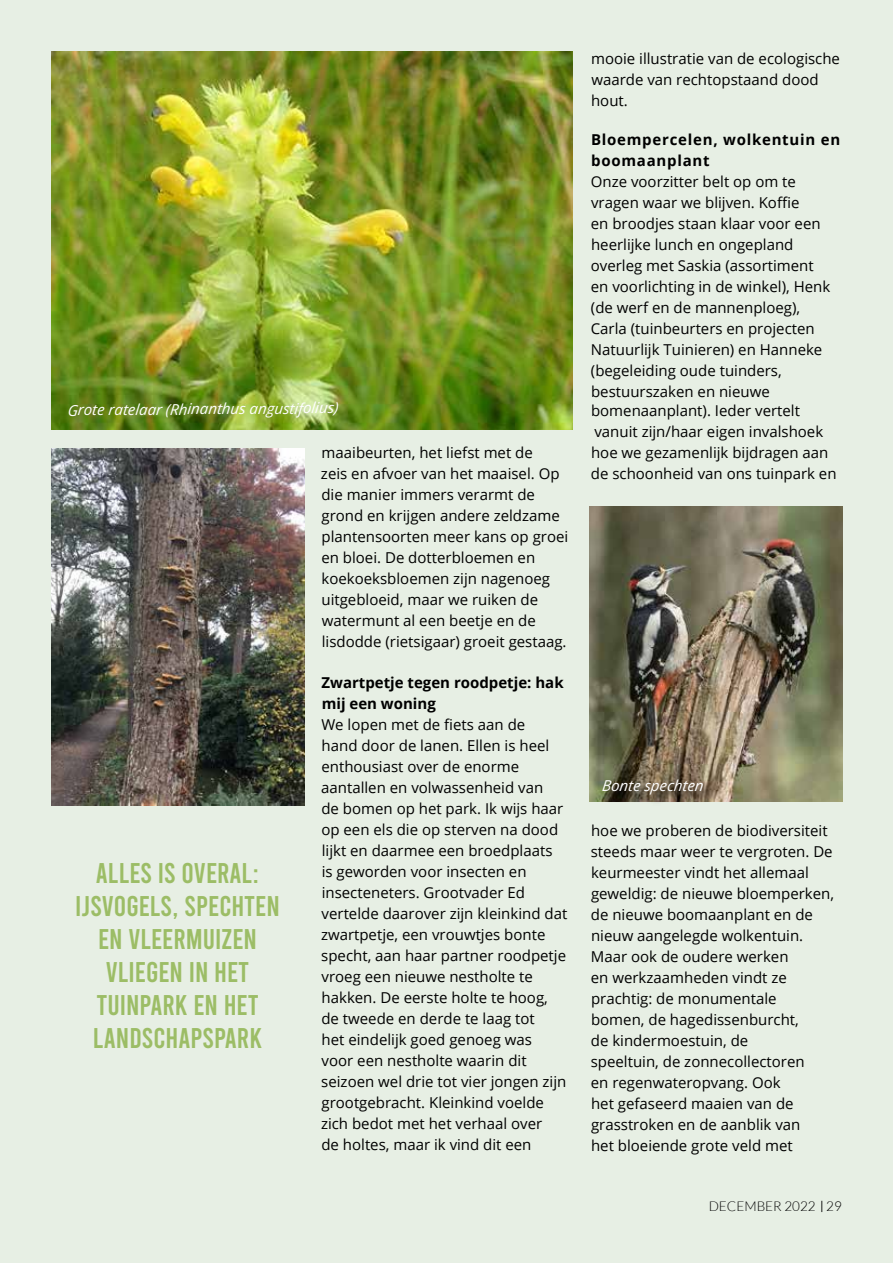
<style>
.page{position:relative;width:893px;height:1263px;background:#e7efe4}
.page>*{position:absolute;margin:0;border:0;box-sizing:border-box;transform-origin:0 0}
.t1{font:28.5px/33px "Bebas";color:#9cbd66;text-align:center}
.t2{font:15px/21px "Open Sans";color:#000}
.t3{font:italic 15px "Open Sans";color:#fff}
.t4{font:700 15px/21px "Open Sans";color:#000}
.t5{font:700 15px/21px "Open Sans";letter-spacing:.05em;color:#000}
.t6{font:300 13.5px "Lato";color:#000}
.s1{font-weight:400;font-size:12px}
</style>
<div class="page">
<img style="left:51px;top:51px;width:521px;height:378px">
<img style="left:589px;top:506px;width:253px;height:295px">
<div style="left:602px;top:779px;width:114px;height:28px;background:#000;opacity:.75"></div>
<img style="left:51px;top:449px;width:253px;height:357px">
<p class="t3" style="left:67px;top:401px;width:272px;rotate:-1deg">Grote ratelaar (Rhinanthus angustifolius)</p>
<h1 class="t1" style="left:75px;top:857px;width:206px">ALLES IS OVERAL:<br>IJSVOGELS, SPECHTEN<br>EN VLEERMUIZEN<br>VLIEGEN IN HET<br>TUINPARK EN HET<br>LANDSCHAPSPARK</h1>
<p class="t2" style="left:321px;top:442px;width:249px">maaibeurten, het liefst met de<br>zeis en afvoer van het maaisel. Op die manier immers verarmt de grond en krijgen andere zeldzame plantensoorten meer kans op groei en bloei. De dotterbloemen en koekoeksbloemen zijn nagenoeg uitgebloeid, maar we ruiken de watermunt al een beetje en de lisdodde (rietsigaar) groeit gestaag.</p>
<p class="t4" style="left:321px;top:671px;width:244px">Zwartpetje tegen roodpetje: hak mij een woning</p>
<p class="t2" style="left:321px;top:713px;width:248px">We lopen met de fiets aan de<br>hand door de lanen. Ellen is heel enthousiast over de enorme aantallen en volwassenheid van<br>de bomen op het park. Ik wijs haar op een els die op sterven na dood lijkt en daarmee een broedplaats<br>is geworden voor insecten en insecteneters. Grootvader Ed vertelde daarover zijn kleinkind dat zwartpetje, een vrouwtjes bonte specht, aan haar partner roodpetje vroeg een nieuwe nestholte te hakken. De eerste holte te hoog, de tweede en derde te laag tot<br>het eindelijk goed genoeg was<br>voor een nestholte waarin dit seizoen wel drie tot vier jongen zijn grootgebracht. Kleinkind voelde zich bedot met het verhaal over<br>de holtes, maar ik vind dit een</p>
<p class="t2" style="left:591px;top:47px;width:250px">mooie illustratie van de ecologische waarde van rechtopstaand dood hout.</p>
<p class="t5" style="left:591px;top:128px;width:251px">Bloempercelen, wolkentuin en boomaanplant</p>
<p class="t2" style="left:591px;top:170px;width:241px">Onze voorzitter belt op om te vragen waar we blijven. Koffie<br>en broodjes staan klaar voor een heerlijke lunch en ongepland overleg met Saskia (assortiment en voorlichting in de winkel), Henk (de werf en de mannenploeg),<br>Carla (tuinbeurters en projecten<br>Natuurlijk Tuinieren) en Hanneke (begeleiding oude tuinders, bestuurszaken en nieuwe</p>
<p class="t2" style="left:591px;top:400px;width:247px">bomenaanplant). Ieder vertelt vanuit zijn/haar eigen invalshoek hoe we gezamenlijk bijdragen aan de schoonheid van ons tuinpark en</p>
<p class="t3" style="left:602px;top:775px;width:105px">Bonte spechten</p>
<p class="t2" style="left:591px;top:820px;width:245px">hoe we proberen de biodiversiteit steeds maar weer te vergroten. De keurmeester vindt het allemaal geweldig: de nieuwe bloemperken, de nieuwe boomaanplant en de nieuw aangelegde wolkentuin.<br>Maar ook de oudere werken<br>en werkzaamheden vindt ze prachtig: de monumentale<br>bomen, de hagedissenburcht,<br>de kindermoestuin, de<br>speeltuin, de zonnecollectoren<br>en regenwateropvang. Ook<br>het gefaseerd maaien van de grasstroken en de aanblik van<br>het bloeiende grote veld met</p>
<p class="t6" style="left:709px;top:1199px;width:135px">DECEMBER 2022 <span class="s1">|</span> 29</p>
</div>
